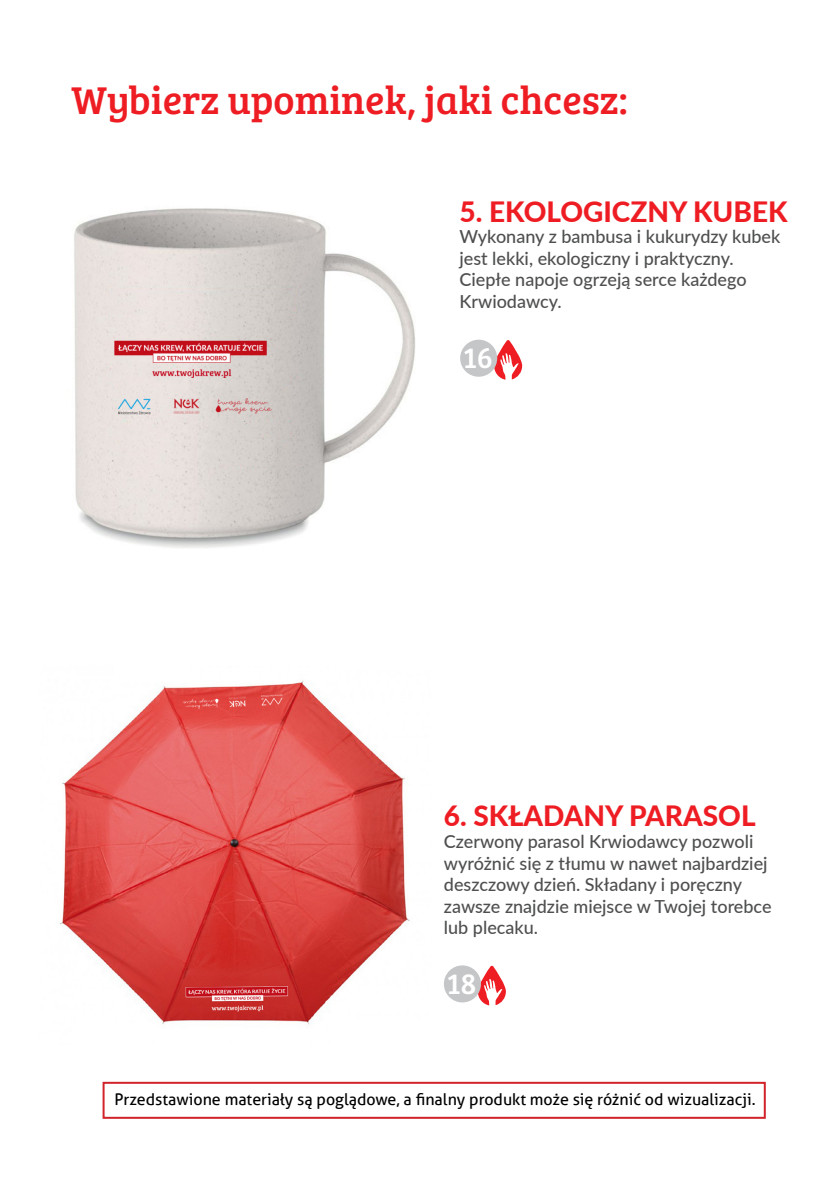
<style>
.page{position:relative;width:840px;height:1191px;background:#fff}
.page>*{position:absolute;margin:0;border:0;box-sizing:border-box;transform-origin:0 0}
.t1{font:40px "Bree Serif";color:#ee1d23}
.t2{font:30px "Bree Serif";color:#fff}
.t3{font:800 28px "Lato";color:#ee1d23}
.t4{font:500 18px/21.6px "Lato";color:#4e4f50}
.t5{font:16px "Aller";color:#000}
</style>
<div class="page">
<img style="left:59px;top:680px;width:351px;height:345px">
<img style="left:74px;top:208px;width:341px;height:340px">
<svg style="left:477px;top:965px;width:28px;height:40px"></svg>
<div style="left:443px;top:965px;width:37px;height:37px;background:#c5c6c8;border-radius:50%"></div>
<svg style="left:494px;top:340px;width:28px;height:40px"></svg>
<div style="left:460px;top:340px;width:37px;height:37px;background:#c5c6c8;border-radius:50%"></div>
<div style="left:102px;top:1081px;width:663px;height:37px;border:2px solid #d1232a"></div>
<h1 class="t1" style="left:71px;top:71px;width:557px">Wybierz upominek, jaki chcesz:</h1>
<h3 class="t3" style="left:459px;top:190px;width:329px">5. EKOLOGICZNY KUBEK</h3>
<p class="t4" style="left:459px;top:225px;width:322px">Wykonany z bambusa i kukurydzy kubek jest lekki, ekologiczny i praktyczny.<br>Ciepłe napoje ogrzeją serce każdego<br>Krwiodawcy.</p>
<h2 class="t2" style="left:463px;top:336px;width:31px">16</h2>
<h3 class="t3" style="left:443px;top:795px;width:313px">6. SKŁADANY PARASOL</h3>
<p class="t4" style="left:443px;top:830px;width:329px">Czerwony parasol Krwiodawcy pozwoli wyróżnić się z tłumu w nawet najbardziej deszczowy dzień. Składany i poręczny zawsze znajdzie miejsce w Twojej torebce lub plecaku.</p>
<h2 class="t2" style="left:446px;top:961px;width:31px">18</h2>
<p class="t5" style="left:114px;top:1089px;width:642px">Przedstawione materiały są poglądowe, a finalny produkt może się różnić od wizualizacji.</p>
</div>
